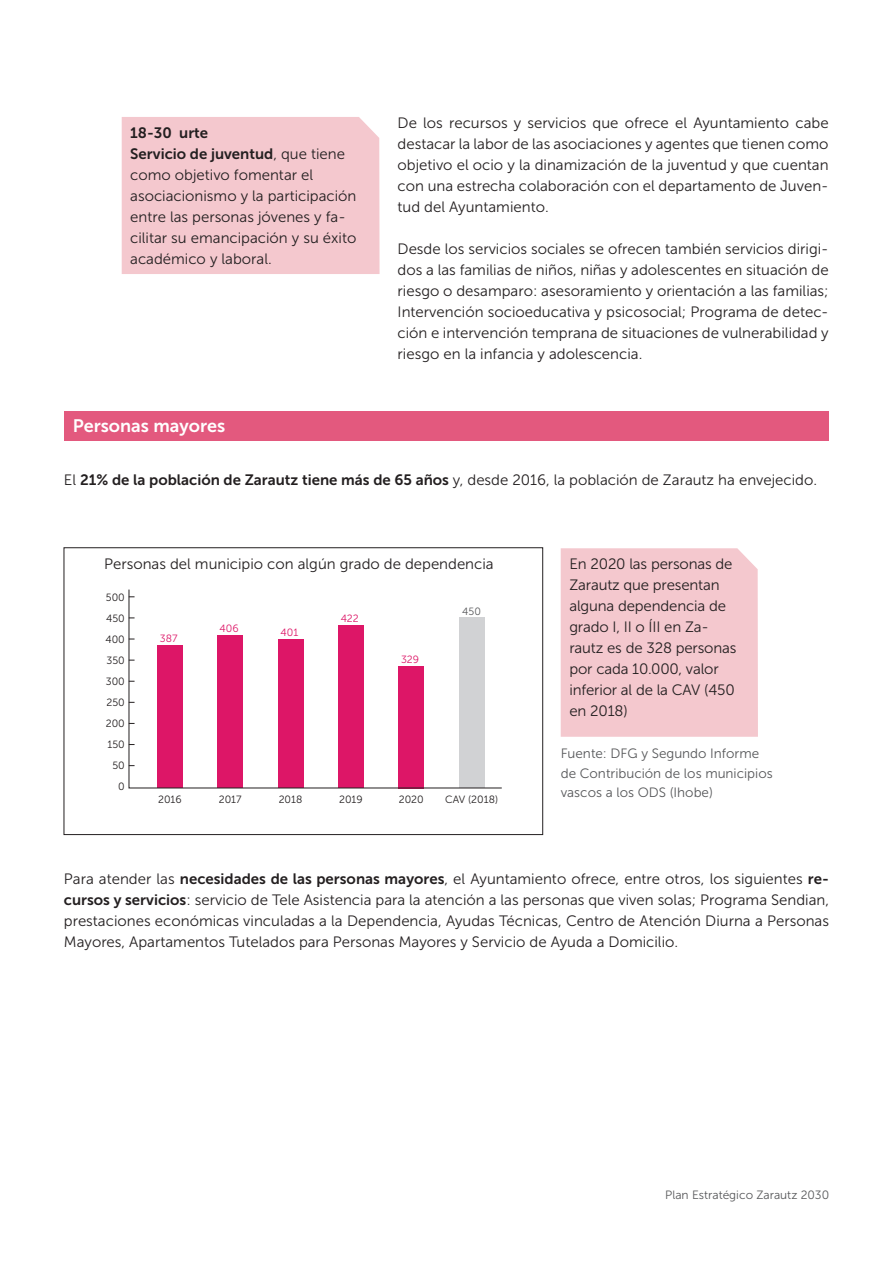
<style>
.page{position:relative;width:893px;height:1263px;background:#fff}
.page>*{position:absolute;margin:0;border:0;box-sizing:border-box;transform-origin:0 0}
.t1{font:18px "Museo Sans 700";color:#fff}
.t2{font:15px/21px "Museo Sans 300";color:#231f20;text-align:justify}
.t3{font:15px/21px "Museo Sans 700";color:#231f20}
.t4{font:13.5px/19.5px "Museo Sans 300";color:#57585a}
.t5{font:12px "Museo Sans 300";color:#57585a}
.t6{font:10.5px/21px "Museo Sans 300";color:#231f20;text-align:right}
.t7{font:10.5px "Museo Sans 300";color:#dd1667}
.t8{font:10.5px "Museo Sans 300";color:#57585a}
.s1{font-family:"Museo Sans 300"}
.s2{font-family:"Museo Sans 700"}
</style>
<div class="page">
<div style="left:64px;top:412px;width:765px;height:29px;background:#e3597e"></div>
<div style="left:561px;top:548px;width:197px;height:189px;background:#f4c8ce"></div>
<div style="left:64px;top:547px;width:479px;height:288px;border:1px solid #231f20"></div>
<div style="left:122px;top:117px;width:258px;height:157px;background:#f4c8ce"></div>
<svg style="left:129px;top:589px;width:373px;height:199px"></svg>
<p class="t3" style="left:130px;top:123px;width:216px">18-30 urte<br>Servicio de juventud<span class="s1">, que tiene</span></p>
<p class="t2" style="left:130px;top:165px;width:228px;text-align:left">como objetivo fomentar el asociacionismo y la participación entre las personas jóvenes y fa&shy;cilitar su emancipación y su éxito académico y laboral.</p>
<p class="t1" style="left:73px;top:415px;width:154px">Personas mayores</p>
<p class="t2" style="left:398px;top:113px;width:433px">De los recursos y servicios que ofrece el Ayuntamiento cabe destacar la labor de las asociaciones y agentes que tienen como objetivo el ocio y la dinamización de la juventud y que cuentan con una estrecha colaboración con el departamento de Juven&shy;tud del Ayuntamiento.</p>
<p class="t2" style="left:398px;top:239px;width:433px">Desde los servicios sociales se ofrecen también servicios dirigi&shy;dos a las familias de niños, niñas y adolescentes en situación de riesgo o desamparo: asesoramiento y orientación a las familias; Intervención socioeducativa y psicosocial; Programa de detec&shy;ción e intervención temprana de situaciones de vulnerabilidad y riesgo en la infancia y adolescencia.</p>
<p class="t2" style="left:64px;top:469px;width:755px">El <span class="s2">21% de la población de Zarautz tiene más de 65 años</span> y, desde 2016, la población de Zarautz ha envejecido.</p>
<p class="t2" style="left:104px;top:553px;width:391px">Personas del municipio con algún grado de dependencia</p>
<p class="t6" style="left:105px;top:587px;width:21px">500<br>450<br>400<br>350<br>300<br>250<br>200<br>150<br>50<br>0</p>
<p class="t6" style="left:158px;top:789px;width:25px">2016</p>
<p class="t6" style="left:219px;top:789px;width:24px">2017</p>
<p class="t6" style="left:279px;top:789px;width:25px">2018</p>
<p class="t6" style="left:339px;top:789px;width:25px">2019</p>
<p class="t6" style="left:399px;top:789px;width:26px">2020</p>
<p class="t6" style="left:445px;top:789px;width:54px">CAV (2018)</p>
<p class="t8" style="left:462px;top:605px;width:20px">450</p>
<p class="t7" style="left:341px;top:613px;width:20px">422</p>
<p class="t7" style="left:220px;top:623px;width:21px">406</p>
<p class="t7" style="left:281px;top:626px;width:19px">401</p>
<p class="t7" style="left:160px;top:633px;width:19px">387</p>
<p class="t7" style="left:401px;top:653px;width:20px">329</p>
<p class="t2" style="left:569px;top:554px;width:169px;text-align:left">En 2020 las personas de<br>Zarautz que presentan alguna dependencia de grado I, II o ÍII en Za&shy;rautz es de 328 personas por cada 10.000, valor inferior al de la CAV (450 en 2018)</p>
<p class="t4" style="left:561px;top:744px;width:214px">Fuente: DFG y Segundo Informe de Contribución de los municipios vascos a los ODS (Ihobe)</p>
<p class="t2" style="left:64px;top:868px;width:767px">Para atender las <span class="s2">necesidades de las personas mayores</span>, el Ayuntamiento ofrece, entre otros, los siguientes <span class="s2">re&shy;cursos y servicios</span>: servicio de Tele Asistencia para la atención a las personas que viven solas; Programa Sendian, prestaciones económicas vinculadas a la Dependencia, Ayudas Técnicas, Centro de Atención Diurna a Personas Mayores, Apartamentos Tutelados para Personas Mayores y Servicio de Ayuda a Domicilio.</p>
<p class="t5" style="left:665px;top:1188px;width:165px">Plan Estratégico Zarautz 2030</p>
</div>
